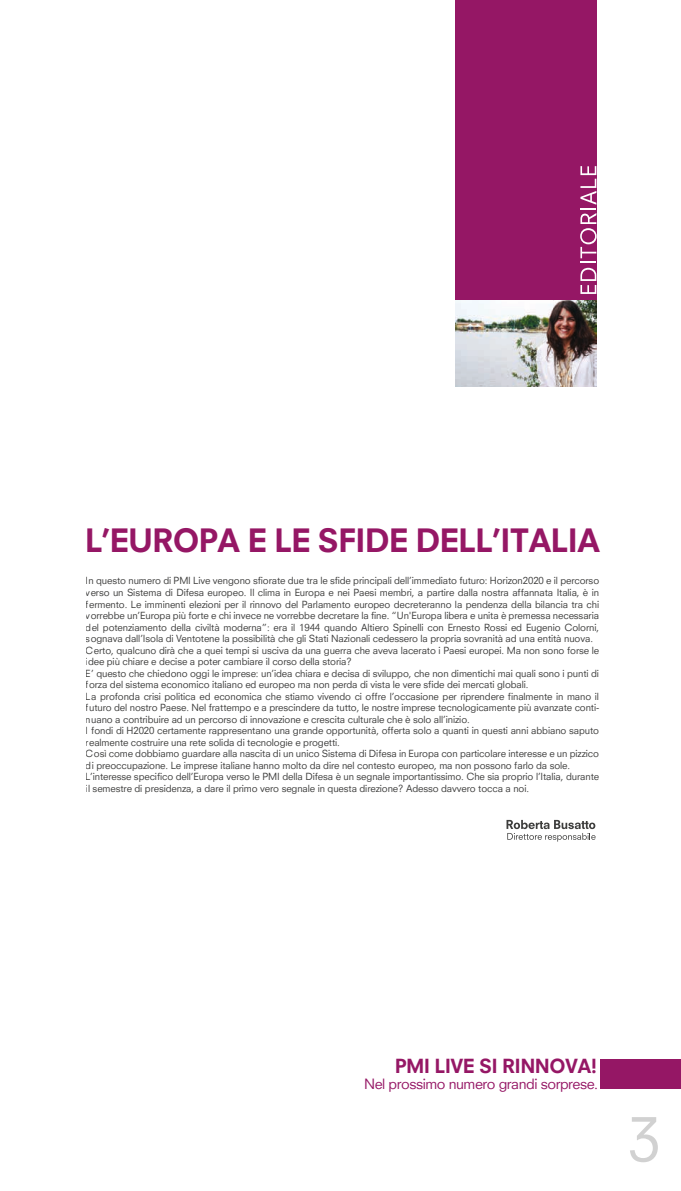
<style>
.page{position:relative;width:681px;height:1191px;background:#fff}
.page>*{position:absolute;margin:0;border:0;box-sizing:border-box;transform-origin:0 0}
.t1{font:800 31.4px "Neuzeit SLT";letter-spacing:-.03em;color:#951765}
.t2{font:800 19px "Neuzeit SLT";letter-spacing:-.03em;color:#951765}
.t3{font:13.9px "Neuzeit SLT";letter-spacing:-.03em;color:#951765}
.t4{font:9.6px/11.5px "Neuzeit SLT";letter-spacing:-.01em;color:#3d3d3c}
</style>
<div class="page">
<img style="left:455px;top:300px;width:141px;height:87px">
<svg style="left:630px;top:1117px;width:27px;height:45px"></svg>
<div style="left:455px;top:1px;width:141px;height:299px;background:#951765"></div>
<svg style="left:506px;top:820px;width:89px;height:21px"></svg>
<svg style="left:580px;top:166px;width:16px;height:128px"></svg>
<div style="left:600px;top:1059px;width:80px;height:29px;background:#951765"></div>
<h1 class="t1" style="left:85px;top:521px;width:517px">L’EUROPA E LE SFIDE DELL’ITALIA</h1>
<p class="t4" style="left:86px;top:575px;width:514px">In questo numero di PMI Live vengono sfiorate due tra le sfide principali dell’immediato futuro: Horizon2020 e il percorso verso un Sistema di Difesa europeo. Il clima in Europa e nei Paesi membri, a partire dalla nostra affannata Italia, è in fermento. Le imminenti elezioni per il rinnovo del Parlamento europeo decreteranno la pendenza della bilancia tra chi vorrebbe un’Europa più forte e chi invece ne vorrebbe decretare la fine. “Un'Europa libera e unita è premessa necessaria del potenziamento della civiltà moderna”: era il 1944 quando Altiero Spinelli con Ernesto Rossi ed Eugenio Colorni, sognava dall’Isola di Ventotene la possibilità che gli Stati Nazionali cedessero la propria sovranità ad una entità nuova.<br>Certo, qualcuno dirà che a quei tempi si usciva da una guerra che aveva lacerato i Paesi europei. Ma non sono forse le idee più chiare e decise a poter cambiare il corso della storia?<br>E’ questo che chiedono oggi le imprese: un’idea chiara e decisa di sviluppo, che non dimentichi mai quali sono i punti di forza del sistema economico italiano ed europeo ma non perda di vista le vere sfide dei mercati globali.<br>La profonda crisi politica ed economica che stiamo vivendo ci offre l’occasione per riprendere finalmente in mano il futuro del nostro Paese. Nel frattempo e a prescindere da tutto, le nostre imprese tecnologicamente più avanzate conti&shy;nuano a contribuire ad un percorso di innovazione e crescita culturale che è solo all’inizio.<br>I fondi di H2020 certamente rappresentano una grande opportunità, offerta solo a quanti in questi anni abbiano saputo realmente costruire una rete solida di tecnologie e progetti.<br>Così come dobbiamo guardare alla nascita di un unico Sistema di Difesa in Europa con particolare interesse e un pizzico di preoccupazione. Le imprese italiane hanno molto da dire nel contesto europeo, ma non possono farlo da sole.<br>L’interesse specifico dell’Europa verso le PMI della Difesa è un segnale importantissimo. Che sia proprio l’Italia, durante il semestre di presidenza, a dare il primo vero segnale in questa direzione? Adesso davvero tocca a noi.</p>
<h2 class="t2" style="left:394px;top:1054px;width:204px">PMI LIVE SI RINNOVA!</h2>
<h3 class="t3" style="left:364px;top:1075px;width:235px">Nel prossimo numero grandi sorprese.</h3>
</div>
